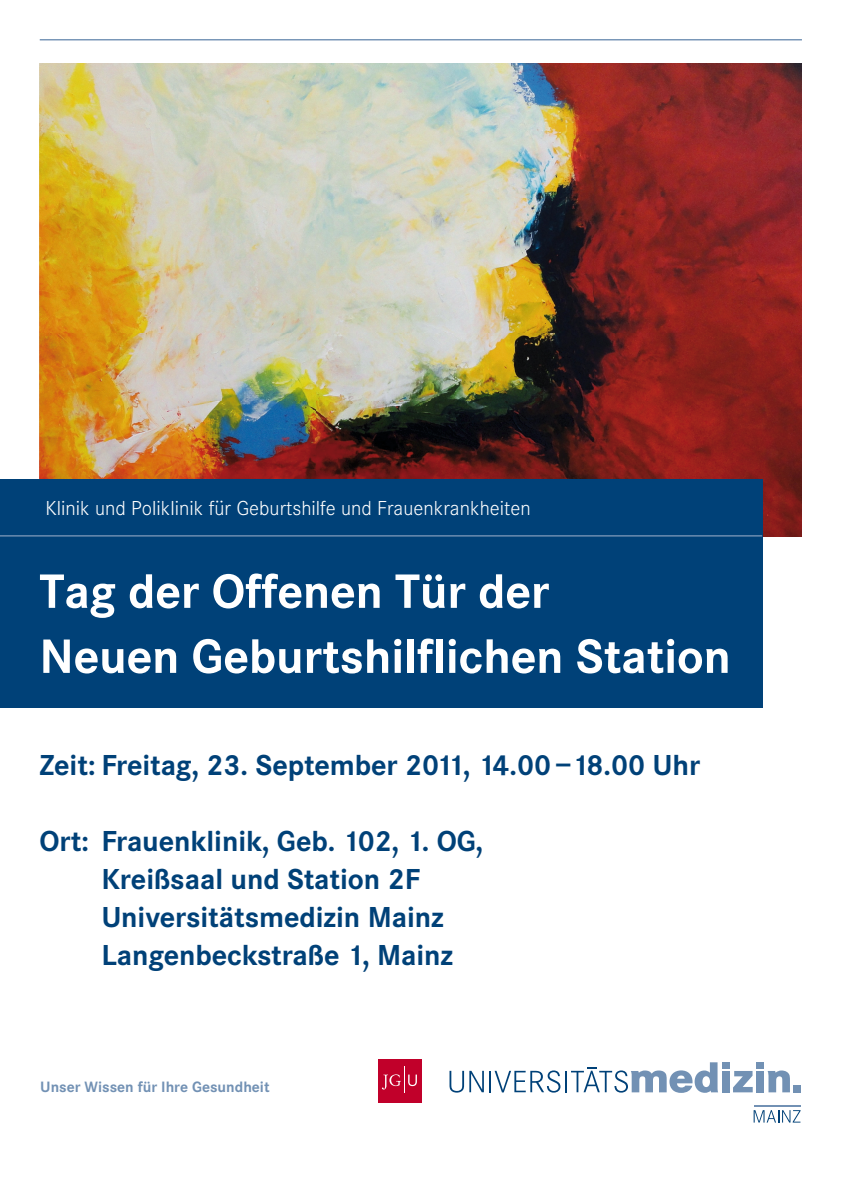
<style>
.page{position:relative;width:842px;height:1191px;background:#fff}
.page>*{position:absolute;margin:0;border:0;box-sizing:border-box;transform-origin:0 0}
.t1{font:700 50px/65px "Corporate S";letter-spacing:-.005em;color:#fff}
.t2{font:700 30px/38px "Corporate S";letter-spacing:-.005em;color:#004178}
.t3{font:300 21px "Corporate S";color:#fff}
.t4{font:700 15.6px "Corporate S";color:#7291b4}
</style>
<div class="page">
<img style="left:40px;top:64px;width:762px;height:472px">
<hr style="left:40px;top:39px;width:762px;height:1px;background:#7291b4">
<div style="left:722px;top:1071px;width:8px;height:21px;background:#7291b4"></div>
<svg style="left:733px;top:1071px;width:20px;height:21px"></svg>
<div style="left:756px;top:1071px;width:8px;height:21px;background:#7291b4"></div>
<svg style="left:768px;top:1070px;width:22px;height:22px"></svg>
<svg style="left:449px;top:1070px;width:35px;height:22px"></svg>
<hr style="left:489px;top:1070px;width:2px;height:22px;background:#004178">
<svg style="left:495px;top:1070px;width:65px;height:22px"></svg>
<hr style="left:565px;top:1070px;width:2px;height:22px;background:#004178">
<svg style="left:571px;top:1062px;width:147px;height:30px"></svg>
<hr style="left:754px;top:1105px;width:46px;height:1px;background:#7291b4">
<svg style="left:754px;top:1110px;width:46px;height:12px"></svg>
<div style="left:793px;top:1085px;width:7px;height:7px;background:#7291b4"></div>
<div style="left:722px;top:1062px;width:8px;height:7px;background:#7291b4"></div>
<div style="left:756px;top:1062px;width:8px;height:7px;background:#7291b4"></div>
<div style="left:378px;top:1058px;width:44px;height:44px;background:#c1002a"></div>
<svg style="left:382px;top:1066px;width:35px;height:27px"></svg>
<div style="left:0;top:479px;width:762px;height:229px;background:#004178"></div>
<hr style="left:0;top:535px;width:762px;height:1px;background:#7291b4">
<p class="t3" style="left:45px;top:496px;width:487px">Klinik und Poliklinik für Geburtshilfe und Frauenkrankheiten</p>
<h1 class="t1" style="left:39px;top:559px;width:693px">Tag der Offenen Tür der<br>Neuen Geburtshilflichen Station</h1>
<p class="t2" style="left:39px;top:747px;width:663px">Zeit: Freitag, 23. September 2011, 14.00–18.00 Uhr</p>
<p class="t2" style="left:101px;top:823px;width:384px;text-indent:-62px">Ort: Frauenklinik, Geb. 102, 1. OG,<br>Kreißsaal und Station 2F<br>Universitätsmedizin Mainz<br>Langenbeckstraße 1, Mainz</p>
<p class="t4" style="left:40px;top:1078px;width:231px">Unser Wissen für Ihre Gesundheit</p>
</div>
